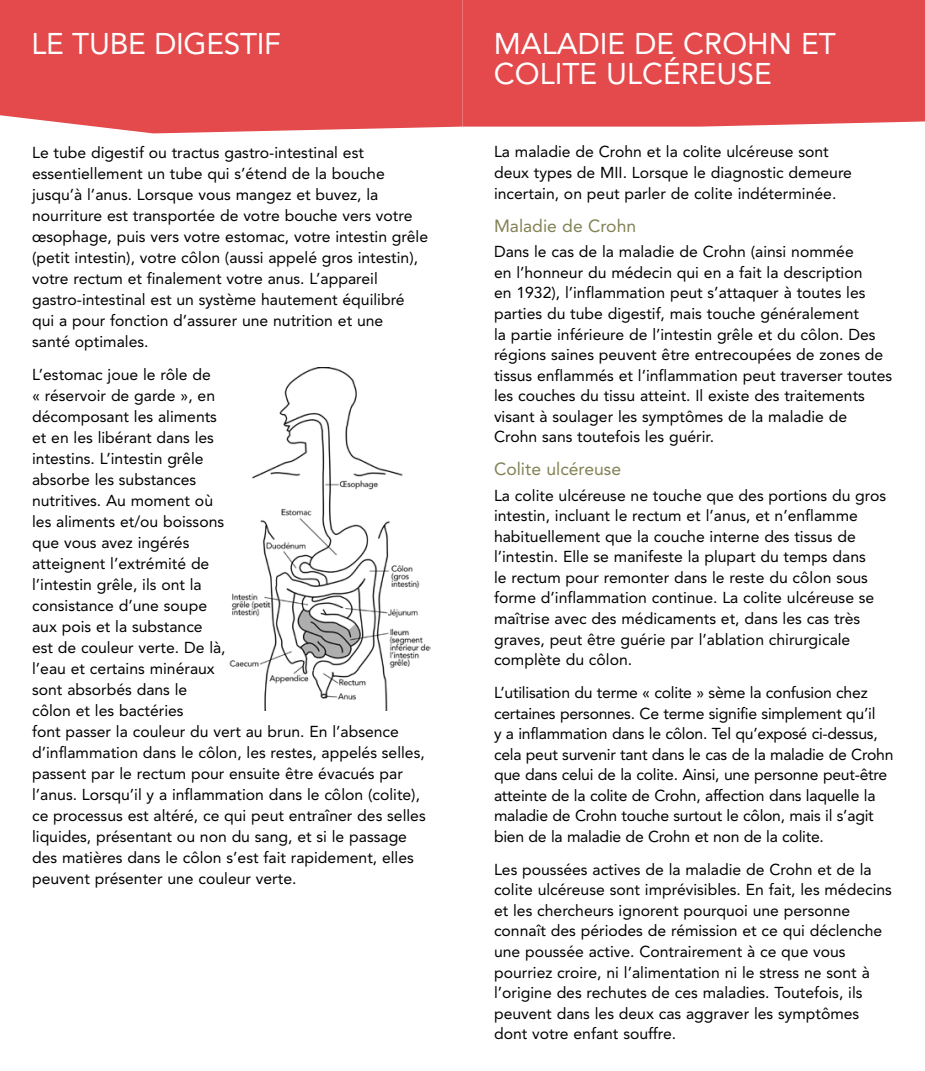
<style>
.page{position:relative;width:925px;height:1071px;background:#fff}
.page>*{position:absolute;margin:0;border:0;box-sizing:border-box;transform-origin:0 0}
.t1{font:29.75px/29.8px "Avenir LT Std";color:#fff}
.t2{font:17.5px "Avenir LT Std";color:#818154}
.t3{font:15.75px/21px "Avenir LT Std";color:#000}
</style>
<div class="page">
<div style="left:0;top:0;width:462px;height:133px;background:#e4494b"></div>
<div style="left:462px;top:0;width:462px;height:127px;background:#e4494b"></div>
<img style="left:229px;top:367px;width:202px;height:344px">
<h1 class="t1" style="left:31px;top:29px;width:251px">LE TUBE DIGESTIF</h1>
<h1 class="t1" style="left:493px;top:29px;width:343px">MALADIE DE CROHN ET<br>COLITE ULCÉREUSE</h1>
<p class="t3" style="left:32px;top:142px;width:397px">Le tube digestif ou tractus gastro-intestinal est essentiellement un tube qui s’étend de la bouche jusqu’à l’anus. Lorsque vous mangez et buvez, la nourriture est transportée de votre bouche vers votre œsophage, puis vers votre estomac, votre intestin grêle (petit intestin), votre côlon (aussi appelé gros intestin), votre rectum et finalement votre anus. L’appareil gastro-intestinal est un système hautement équilibré qui a pour fonction d’assurer une nutrition et une<br>santé optimales.</p>
<p class="t3" style="left:32px;top:364px;width:395px">L’estomac joue le rôle de<br>« réservoir de garde », en<br>décomposant les aliments<br>et en les libérant dans les<br>intestins. L’intestin grêle<br>absorbe les substances<br>nutritives. Au moment où<br>les aliments et/ou boissons<br>que vous avez ingérés<br>atteignent l’extrémité de<br>l’intestin grêle, ils ont la<br>consistance d’une soupe<br>aux pois et la substance<br>est de couleur verte. De là,<br>l’eau et certains minéraux<br>sont absorbés dans le<br>côlon et les bactéries<br>font passer la couleur du vert au brun. En l’absence d’inflammation dans le côlon, les restes, appelés selles, passent par le rectum pour ensuite être évacués par l’anus. Lorsqu’il y a inflammation dans le côlon (colite), ce processus est altéré, ce qui peut entraîner des selles liquides, présentant ou non du sang, et si le passage des matières dans le côlon s’est fait rapidement, elles peuvent présenter une couleur verte.</p>
<p class="t3" style="left:494px;top:142px;width:359px">La maladie de Crohn et la colite ulcéreuse sont deux types de MII. Lorsque le diagnostic demeure incertain, on peut parler de colite indéterminée.</p>
<p class="t2" style="left:494px;top:215px;width:144px">Maladie de Crohn</p>
<p class="t3" style="left:494px;top:242px;width:399px">Dans le cas de la maladie de Crohn (ainsi nommée<br>en l’honneur du médecin qui en a fait la description<br>en 1932), l’inflammation peut s’attaquer à toutes les parties du tube digestif, mais touche généralement<br>la partie inférieure de l’intestin grêle et du côlon. Des régions saines peuvent être entrecoupées de zones de tissus enflammés et l’inflammation peut traverser toutes les couches du tissu atteint. Il existe des traitements visant à soulager les symptômes de la maladie de Crohn sans toutefois les guérir.</p>
<p class="t2" style="left:494px;top:459px;width:128px">Colite ulcéreuse</p>
<p class="t3" style="left:494px;top:485px;width:393px">La colite ulcéreuse ne touche que des portions du gros intestin, incluant le rectum et l’anus, et n’enflamme habituellement que la couche interne des tissus de l’intestin. Elle se manifeste la plupart du temps dans<br>le rectum pour remonter dans le reste du côlon sous forme d’inflammation continue. La colite ulcéreuse se maîtrise avec des médicaments et, dans les cas très graves, peut être guérie par l’ablation chirurgicale complète du côlon.</p>
<p class="t3" style="left:494px;top:682px;width:401px">L’utilisation du terme « colite » sème la confusion chez certaines personnes. Ce terme signifie simplement qu’il<br>y a inflammation dans le côlon. Tel qu’exposé ci-dessus, cela peut survenir tant dans le cas de la maladie de Crohn que dans celui de la colite. Ainsi, une personne peut-être atteinte de la colite de Crohn, affection dans laquelle la maladie de Crohn touche surtout le côlon, mais il s’agit bien de la maladie de Crohn et non de la colite.</p>
<p class="t3" style="left:494px;top:859px;width:399px">Les poussées actives de la maladie de Crohn et de la colite ulcéreuse sont imprévisibles. En fait, les médecins et les chercheurs ignorent pourquoi une personne connaît des périodes de rémission et ce qui déclenche une poussée active. Contrairement à ce que vous pourriez croire, ni l’alimentation ni le stress ne sont à l’origine des rechutes de ces maladies. Toutefois, ils peuvent dans les deux cas aggraver les symptômes dont votre enfant souffre.</p>
</div>
